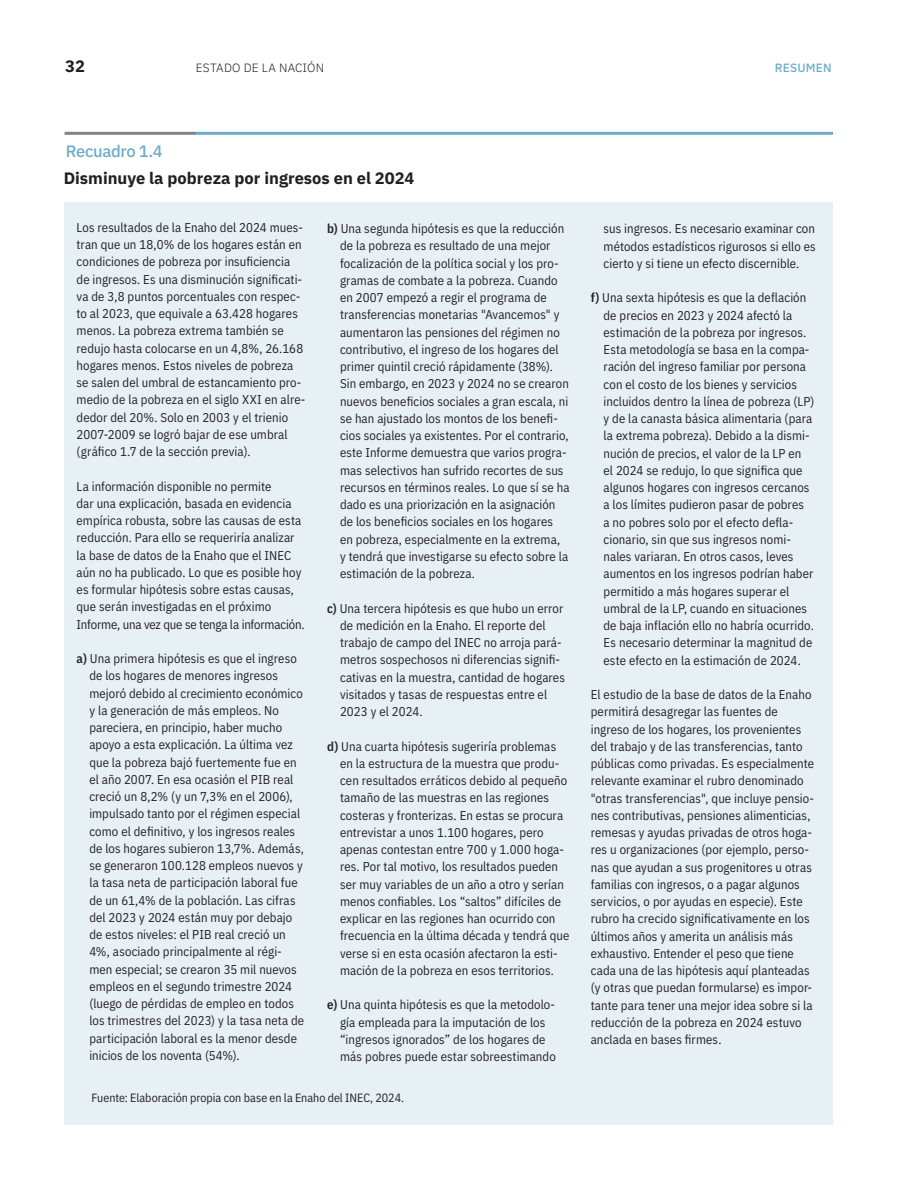
<style>
.page{position:relative;width:918px;height:1188px;background:#fff}
.page>*{position:absolute;margin:0;border:0;box-sizing:border-box;transform-origin:0 0}
.t1{font:700 16.5px "IBM Plex Sans";color:#231f20}
.t2{font:500 16.5px "IBM Plex Sans";letter-spacing:-.02em;color:#6aacc8}
.t3{font:12.75px/17.2px "IBM Plex Sans Cond";letter-spacing:.005em;color:#231f20}
.t4{font:12px "IBM Plex Sans Cond";color:#231f20}
.t5{font:300 12px "IBM Plex Sans";letter-spacing:.015em;color:#231f20}
.t6{font:500 12px "IBM Plex Sans";letter-spacing:.015em;color:#6aacc8}
.s1{font-weight:600}
</style>
<div class="page">
<div style="left:65px;top:202px;width:768px;height:922px;background:#e6f0f5"></div>
<hr style="left:65px;top:132px;width:131px;height:3px;background:#808285">
<hr style="left:196px;top:132px;width:637px;height:3px;background:#6aacc8">
<p class="t1" style="left:65px;top:53px;width:21px">32</p>
<p class="t5" style="left:196px;top:59px;width:130px">ESTADO DE LA NACIÓN</p>
<p class="t6" style="left:775px;top:59px;width:58px">RESUMEN</p>
<p class="t2" style="left:66px;top:138px;width:98px">Recuadro 1.4</p>
<p class="t1" style="left:64px;top:165px;width:352px">Disminuye la pobreza por ingresos en el 2024</p>
<p class="t3" style="left:340px;top:219px;width:231px;text-indent:-13px"><span class="s1">b)</span> Una segunda hipótesis es que la reducción de la pobreza es resultado de una mejor focalización de la política social y los pro&shy;gramas de combate a la pobreza. Cuando en 2007 empezó a regir el programa de transferencias monetarias "Avancemos" y aumentaron las pensiones del régimen no contributivo, el ingreso de los hogares del primer quintil creció rápidamente (38%).<br>Sin embargo, en 2023 y 2024 no se crearon nuevos beneficios sociales a gran escala, ni se han ajustado los montos de los benefi&shy;cios sociales ya existentes. Por el contrario, este Informe demuestra que varios progra&shy;mas selectivos han sufrido recortes de sus recursos en términos reales. Lo que sí se ha dado es una priorización en la asignación de los beneficios sociales en los hogares<br>en pobreza, especialmente en la extrema,<br>y tendrá que investigarse su efecto sobre la estimación de la pobreza.</p>
<p class="t3" style="left:340px;top:598px;width:226px;text-indent:-13px"><span class="s1">c)</span> Una tercera hipótesis es que hubo un error de medición en la Enaho. El reporte del trabajo de campo del INEC no arroja pará&shy;metros sospechosos ni diferencias signifi&shy;cativas en la muestra, cantidad de hogares visitados y tasas de respuestas entre el 2023 y el 2024.</p>
<p class="t3" style="left:340px;top:736px;width:231px;text-indent:-13px"><span class="s1">d)</span> Una cuarta hipótesis sugeriría problemas en la estructura de la muestra que produ&shy;cen resultados erráticos debido al pequeño tamaño de las muestras en las regiones costeras y fronterizas. En estas se procura entrevistar a unos 1.100 hogares, pero apenas contestan entre 700 y 1.000 hoga&shy;res. Por tal motivo, los resultados pueden ser muy variables de un año a otro y serían menos confiables. Los “saltos” difíciles de explicar en las regiones han ocurrido con frecuencia en la última década y tendrá que verse si en esta ocasión afectaron la esti&shy;mación de la pobreza en esos territorios.</p>
<p class="t3" style="left:340px;top:995px;width:217px;text-indent:-13px"><span class="s1">e)</span> Una quinta hipótesis es que la metodolo&shy;gía empleada para la imputación de los “ingresos ignorados” de los hogares de más pobres puede estar sobreestimando</p>
<p class="t3" style="left:77px;top:218px;width:230px">Los resultados de la Enaho del 2024 mues&shy;tran que un 18,0% de los hogares están en condiciones de pobreza por insuficiencia de ingresos. Es una disminución significati&shy;va de 3,8 puntos porcentuales con respec&shy;to al 2023, que equivale a 63.428 hogares menos. La pobreza extrema también se redujo hasta colocarse en un 4,8%, 26.168 hogares menos. Estos niveles de pobreza se salen del umbral de estancamiento pro&shy;medio de la pobreza en el siglo XXI en alre&shy;dedor del 20%. Solo en 2003 y el trienio 2007-2009 se logró bajar de ese umbral (gráfico 1.7 de la sección previa).</p>
<p class="t3" style="left:77px;top:476px;width:230px">La información disponible no permite<br>dar una explicación, basada en evidencia empírica robusta, sobre las causas de esta reducción. Para ello se requeriría analizar la base de datos de la Enaho que el INEC aún no ha publicado. Lo que es posible hoy es formular hipótesis sobre estas causas, que serán investigadas en el próximo Informe, una vez que se tenga la información.</p>
<p class="t3" style="left:89px;top:649px;width:216px;text-indent:-13px"><span class="s1">a)</span> Una primera hipótesis es que el ingreso de los hogares de menores ingresos mejoró debido al crecimiento económico y la generación de más empleos. No pareciera, en principio, haber mucho apoyo a esta explicación. La última vez que la pobreza bajó fuertemente fue en el año 2007. En esa ocasión el PIB real creció un 8,2% (y un 7,3% en el 2006), impulsado tanto por el régimen especial como el definitivo, y los ingresos reales de los hogares subieron 13,7%. Además, se generaron 100.128 empleos nuevos y la tasa neta de participación laboral fue de un 61,4% de la población. Las cifras del 2023 y 2024 están muy por debajo de estos niveles: el PIB real creció un 4%, asociado principalmente al régi&shy;men especial; se crearon 35 mil nuevos empleos en el segundo trimestre 2024 (luego de pérdidas de empleo en todos los trimestres del 2023) y la tasa neta de participación laboral es la menor desde inicios de los noventa (54%).</p>
<p class="t4" style="left:91px;top:1088px;width:314px">Fuente: Elaboración propia con base en la Enaho del INEC, 2024.</p>
<p class="t3" style="left:604px;top:219px;width:214px;text-align:justify">sus ingresos. Es necesario examinar con métodos estadísticos rigurosos si ello es cierto y si tiene un efecto discernible.</p>
<p class="t3" style="left:604px;top:288px;width:212px;text-indent:-13px"><span class="s1">f)</span> Una sexta hipótesis es que la deflación de precios en 2023 y 2024 afectó la estimación de la pobreza por ingresos.<br>Esta metodología se basa en la compa&shy;ración del ingreso familiar por persona con el costo de los bienes y servicios incluidos dentro la línea de pobreza (LP) y de la canasta básica alimentaria (para la extrema pobreza). Debido a la dismi&shy;nución de precios, el valor de la LP en<br>el 2024 se redujo, lo que significa que algunos hogares con ingresos cercanos a los límites pudieron pasar de pobres<br>a no pobres solo por el efecto defla&shy;cionario, sin que sus ingresos nomi&shy;nales variaran. En otros casos, leves aumentos en los ingresos podrían haber permitido a más hogares superar el umbral de la LP, cuando en situaciones de baja inflación ello no habría ocurrido.<br>Es necesario determinar la magnitud de este efecto en la estimación de 2024.</p>
<p class="t3" style="left:591px;top:685px;width:225px">El estudio de la base de datos de la Enaho permitirá desagregar las fuentes de ingreso de los hogares, los provenientes del trabajo y de las transferencias, tanto públicas como privadas. Es especialmente relevante examinar el rubro denominado "otras transferencias", que incluye pensio&shy;nes contributivas, pensiones alimenticias, remesas y ayudas privadas de otros hoga&shy;res u organizaciones (por ejemplo, perso&shy;nas que ayudan a sus progenitores u otras familias con ingresos, o a pagar algunos servicios, o por ayudas en especie). Este rubro ha crecido significativamente en los últimos años y amerita un análisis más exhaustivo. Entender el peso que tiene cada una de las hipótesis aquí planteadas (y otras que puedan formularse) es impor&shy;tante para tener una mejor idea sobre si la reducción de la pobreza en 2024 estuvo anclada en bases firmes.</p>
</div>
